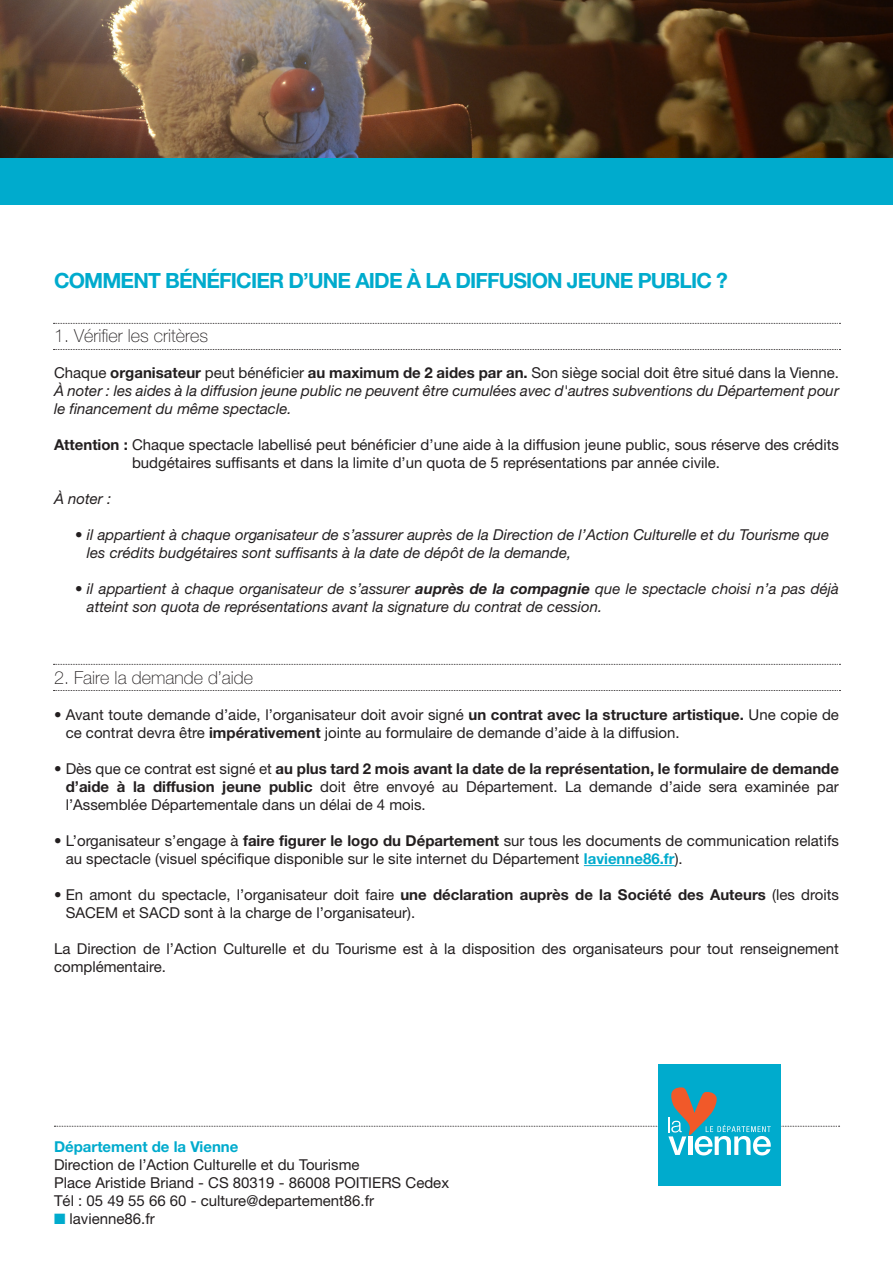
<style>
.page{position:relative;width:893px;height:1263px;background:#fff}
.page>*{position:absolute;margin:0;border:0;box-sizing:border-box;transform-origin:0 0}
.t1{font:700 21px "Helvetica Neue";letter-spacing:-.04em;color:#00abcd}
.t2{font:100 18px "Helvetica Neue";color:#231f20}
.t3{font:15px/18px "Helvetica Neue";color:#231f20}
.t4{font:italic 15px/18px "Helvetica Neue";color:#231f20}
.t5{font:700 15px "Helvetica Neue";color:#00abcd}
.s1{font-weight:700}
.s2{font-weight:700;color:#00abcd}
.s3{color:#00abcd}
</style>
<div class="page">
<div style="left:659px;top:1064px;width:122px;height:122px;background:#00abcd"></div>
<svg style="left:54px;top:1087px;width:786px;height:68px"></svg>
<img style="left:0;top:0;width:893px;height:159px">
<svg style="left:53px;top:323px;width:787px;height:1px"></svg>
<svg style="left:53px;top:664px;width:787px;height:1px"></svg>
<svg style="left:53px;top:349px;width:787px;height:1px"></svg>
<svg style="left:53px;top:690px;width:787px;height:1px"></svg>
<div style="left:0;top:159px;width:893px;height:46px;background:#00abcd"></div>
<hr style="left:584px;top:865px;width:91px;height:1px;background:#00abcd">
<p class="t1" style="left:54px;top:268px;width:675px">COMMENT BÉNÉFICIER D’UNE AIDE À LA DIFFUSION JEUNE PUBLIC ?</p>
<p class="t2" style="left:54px;top:326px;width:156px">1. Vérifier les critères</p>
<p class="t3" style="left:54px;top:363px;width:786px">Chaque <span class="s1">organisateur</span> peut bénéficier <span class="s1">au maximum de 2 aides par an.</span> Son siège social doit être situé dans la Vienne.</p>
<p class="t4" style="left:54px;top:381px;width:786px">À noter : les aides à la diffusion jeune public ne peuvent être cumulées avec d'autres subventions du Département pour le financement du même spectacle.</p>
<p class="t3" style="left:132px;top:435px;width:708px;text-indent:-78px"><span class="s1">Attention :</span> Chaque spectacle labellisé peut bénéficier d’une aide à la diffusion jeune public, sous réserve des crédits budgétaires suffisants et dans la limite d’un quota de 5 représentations par année civile.</p>
<p class="t4" style="left:54px;top:489px;width:59px">À noter :</p>
<p class="t4" style="left:87px;top:525px;width:744px;text-indent:-12px">• il appartient à chaque organisateur de s’assurer auprès de la Direction de l’Action Culturelle et du Tourisme que les crédits budgétaires sont suffisants à la date de dépôt de la demande,</p>
<p class="t4" style="left:87px;top:579px;width:753px;text-indent:-12px">• il appartient à chaque organisateur de s’assurer <span class="s1">auprès de la compagnie</span> que le spectacle choisi n’a pas déjà atteint son quota de représentations avant la signature du contrat de cession.</p>
<p class="t2" style="left:54px;top:668px;width:201px">2. Faire la demande d’aide</p>
<p class="t3" style="left:66px;top:705px;width:775px;text-indent:-12px">• Avant toute demande d’aide, l’organisateur doit avoir signé <span class="s1">un contrat avec la structure artistique.</span> Une copie de ce contrat devra être <span class="s1">impérativement</span> jointe au formulaire de demande d’aide à la diffusion.</p>
<p class="t3" style="left:66px;top:759px;width:775px;text-align:justify;text-indent:-12px">• Dès que ce contrat est signé et <span class="s1">au plus tard 2 mois avant la date de la représentation, le formulaire de demande d’aide à la diffusion jeune public</span> doit être envoyé au Département. La demande d’aide sera examinée par l’Assemblée Départementale dans un délai de 4 mois.</p>
<p class="t3" style="left:66px;top:831px;width:775px;text-indent:-12px">• L’organisateur s’engage à <span class="s1">faire figurer le logo du Département</span> sur tous les documents de communication relatifs au spectacle (visuel spécifique disponible sur le site internet du Département <span class="s2">lavienne86.fr</span>).</p>
<p class="t3" style="left:66px;top:885px;width:775px;text-indent:-12px">• En amont du spectacle, l’organisateur doit faire <span class="s1">une déclaration auprès de la Société des Auteurs</span> (les droits<br>SACEM et SACD sont à la charge de l’organisateur).</p>
<p class="t3" style="left:54px;top:939px;width:786px">La Direction de l’Action Culturelle et du Tourisme est à la disposition des organisateurs pour tout renseignement complémentaire.</p>
<p class="t5" style="left:54px;top:1137px;width:186px">Département de la Vienne</p>
<p class="t3" style="left:54px;top:1155px;width:307px">Direction de l’Action Culturelle et du Tourisme</p>
<p class="t3" style="left:54px;top:1173px;width:397px">Place Aristide Briand - CS 80319 - 86008 POITIERS Cedex</p>
<p class="t3" style="left:54px;top:1191px;width:322px">Tél : 05 49 55 66 60 - culture@departement86.fr</p>
<p class="t3" style="left:54px;top:1209px;width:102px"><span class="s3">■</span> lavienne86.fr</p>
</div>
